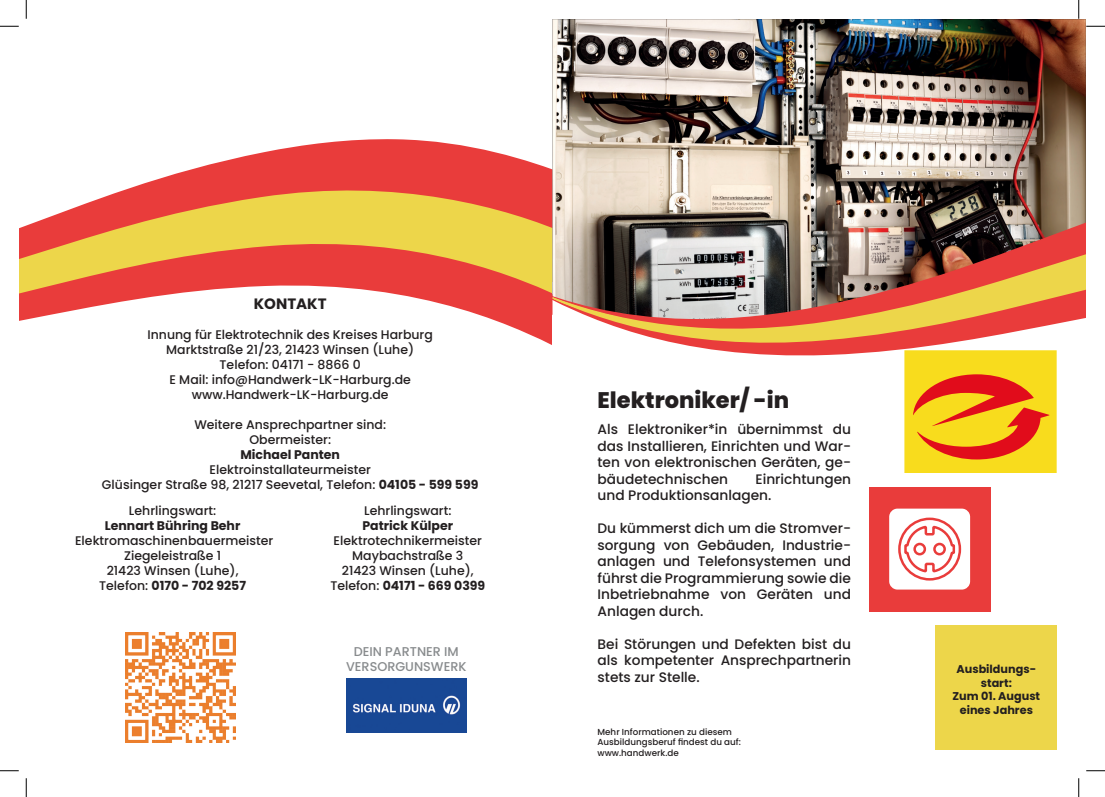
<style>
.page{position:relative;width:1105px;height:797px;background:#fff}
.page>*{position:absolute;margin:0;border:0;box-sizing:border-box;transform-origin:0 0}
.t1{font:800 22.5px "Poppins";color:#231f20}
.t2{font:700 15px "Poppins";color:#231f20}
.t3{font:500 13.75px/16.5px "Poppins";color:#231f20;text-align:justify}
.t4{font:500 12.75px "Poppins";color:#888b8d}
.t5{font:500 12.5px "Poppins";color:#231f20}
.t6{font:700 12.5px "Poppins";color:#231f20}
.t7{font:700 11.25px "Poppins";color:#231f20}
.t8{font:500 8.75px "Poppins";color:#231f20}
.s1{font-weight:700}
.s2{font-weight:500}
</style>
<div class="page">
<svg style="left:165px;top:139px;width:363px;height:38px;fill:#e93c3b"></svg>
<svg style="left:19px;top:177px;width:509px;height:157px"></svg>
<img style="left:346px;top:678px;width:120px;height:54px">
<img style="left:552px;top:19px;width:534px;height:119px">
<svg style="left:528px;top:138px;width:558px;height:39px;background:#c6b7a8"></svg>
<img style="left:528px;top:177px;width:558px;height:176px">
<svg style="left:904px;top:350px;width:153px;height:122px;background:#f2ab1e"></svg>
<div style="left:869px;top:487px;width:121px;height:124px;background:#e93c3b"></div>
<div style="left:935px;top:625px;width:122px;height:125px;background:#edd64a"></div>
<svg style="left:889px;top:508px;width:82px;height:82px;background:#fad9d9"></svg>
<svg style="left:512px;top:281px;width:40px;height:34px"></svg>
<img style="left:126px;top:632px;width:110px;height:110px">
<svg style="left:0;top:25px;width:19px;height:2px"></svg>
<svg style="left:1086px;top:25px;width:19px;height:2px"></svg>
<svg style="left:0;top:770px;width:19px;height:1px"></svg>
<svg style="left:1086px;top:770px;width:19px;height:1px"></svg>
<svg style="left:25px;top:0;width:2px;height:19px"></svg>
<svg style="left:25px;top:778px;width:2px;height:19px"></svg>
<svg style="left:1078px;top:0;width:1px;height:19px"></svg>
<svg style="left:1078px;top:778px;width:1px;height:19px"></svg>
<p class="t2" style="left:254px;top:295px;width:74px">KONTAKT</p>
<p class="t5" style="left:148px;top:327px;width:287px">Innung für Elektrotechnik des Kreises Harburg</p>
<p class="t5" style="left:166px;top:342px;width:249px">Marktstraße 21/23, 21423 Winsen (Luhe)</p>
<p class="t5" style="left:220px;top:357px;width:143px">Telefon: 04171 - 8866 0</p>
<p class="t5" style="left:169px;top:372px;width:243px">E Mail: info@Handwerk-LK-Harburg.de</p>
<p class="t5" style="left:192px;top:387px;width:198px">www.Handwerk-LK-Harburg.de</p>
<p class="t5" style="left:194px;top:417px;width:193px">Weitere Ansprechpartner sind:</p>
<p class="t5" style="left:249px;top:432px;width:83px">Obermeister:</p>
<p class="t6" style="left:240px;top:447px;width:101px">Michael Panten</p>
<p class="t5" style="left:210px;top:462px;width:163px">Elektroinstallateurmeister</p>
<p class="t5" style="left:102px;top:477px;width:378px">Glüsinger Straße 98, 21217 Seevetal, Telefon: <span class="s1">04105 - 599 599</span></p>
<p class="t5" style="left:129px;top:503px;width:89px">Lehrlingswart:</p>
<p class="t6" style="left:105px;top:518px;width:137px">Lennart Bühring Behr</p>
<p class="t5" style="left:75px;top:533px;width:200px">Elektromaschinenbauermeister</p>
<p class="t5" style="left:124px;top:548px;width:99px">Ziegeleistraße 1</p>
<p class="t5" style="left:107px;top:563px;width:133px">21423 Winsen (Luhe),</p>
<p class="t6" style="left:99px;top:578px;width:148px"><span class="s2">Telefon:</span> 0170 - 702 9257</p>
<p class="t5" style="left:364px;top:503px;width:89px">Lehrlingswart:</p>
<p class="t6" style="left:362px;top:518px;width:92px">Patrick Külper</p>
<p class="t5" style="left:333px;top:533px;width:150px">Elektrotechnikermeister</p>
<p class="t5" style="left:352px;top:548px;width:113px">Maybachstraße 3</p>
<p class="t5" style="left:342px;top:563px;width:133px">21423 Winsen (Luhe),</p>
<p class="t6" style="left:330px;top:578px;width:156px"><span class="s2">Telefon:</span> 04171 - 669 0399</p>
<p class="t4" style="left:354px;top:644px;width:107px">DEIN PARTNER IM</p>
<p class="t4" style="left:346px;top:659px;width:122px">VERSORGUNSWERK</p>
<p class="t1" style="left:597px;top:387px;width:193px">Elektroniker/ -in</p>
<p class="t3" style="left:597px;top:421px;width:255px">Als Elektroniker*in übernimmst du das Installieren, Einrichten und War&shy;ten von elektronischen Geräten, ge&shy;bäudetechnischen</p>
<p class="t3" style="left:597px;top:470px;width:255px;text-indent:158px">Einrichtungen und Produktionsanlagen.</p>
<p class="t3" style="left:597px;top:520px;width:255px">Du kümmerst dich um die Stromver&shy;sorgung von Gebäuden, Industrie&shy;anlagen und Telefonsystemen und führst die Programmierung sowie die Inbetriebnahme von Geräten und Anlagen durch.</p>
<p class="t3" style="left:597px;top:635px;width:255px">Bei Störungen und Defekten bist du als kompetenter Ansprechpartnerin stets zur Stelle.</p>
<p class="t8" style="left:597px;top:726px;width:136px">Mehr Informationen zu diesem</p>
<p class="t8" style="left:597px;top:737px;width:145px">Ausbildungsberuf findest du auf:</p>
<p class="t8" style="left:597px;top:747px;width:83px">www.handwerk.de</p>
<p class="t7" style="left:956px;top:663px;width:81px">Ausbildungs-</p>
<p class="t7" style="left:981px;top:676px;width:33px">start:</p>
<p class="t7" style="left:952px;top:690px;width:89px">Zum 01. August</p>
<p class="t7" style="left:960px;top:703px;width:75px">eines Jahres</p>
</div>
